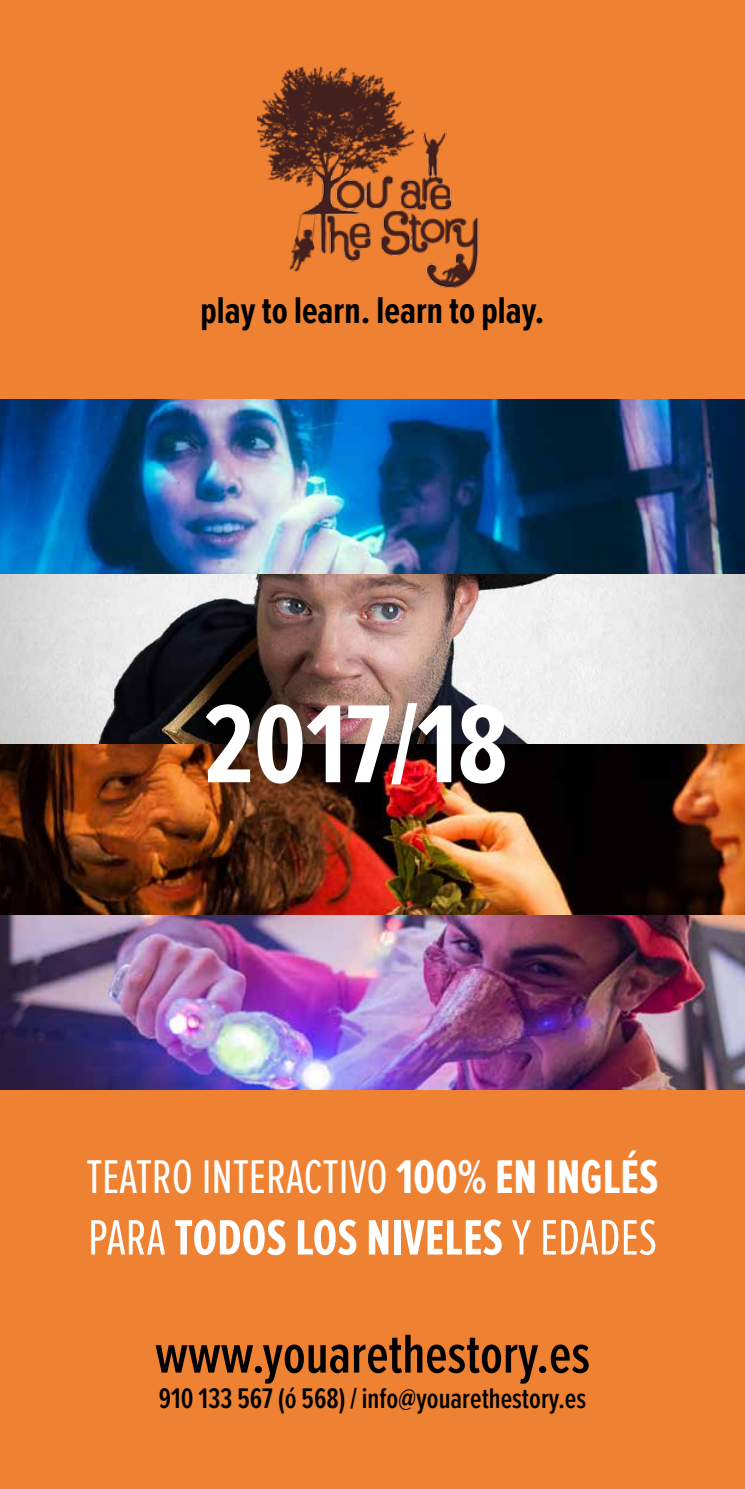
<style>
.page{position:relative;width:745px;height:1489px;background:#fff}
.page>*{position:absolute;margin:0;border:0;box-sizing:border-box;transform-origin:0 0}
.t1{font:700 115px "Proxima Nova Ex Cn";color:#fff}
.t2{font:600 56.75px "Proxima Nova Ex Cn";color:#000}
.t3{font:700 51.5px "Proxima Nova Ex Cn";color:#fff}
.t4{font:49px "Proxima Nova Ex Cn";color:#fff}
.t5{font:700 38.5px "Proxima Nova Ex Cn";color:#000}
.t6{font:600 29.25px "Proxima Nova Ex Cn";color:#000}
.s1{font-weight:700}
.s2{font-weight:400}
</style>
<div class="page">
<div style="left:0;top:0;width:744px;height:1488px;background:#ef8132"></div>
<img style="left:257px;top:66px;width:222px;height:221px">
<img style="left:0;top:400px;width:744px;height:515px">
<img style="left:0;top:915px;width:744px;height:173px">
<h3 class="t5" style="left:200px;top:288px;width:345px">play to learn. learn to play.</h3>
<h1 class="t1" style="left:203px;top:680px;width:306px">2017/18</h1>
<h3 class="t4" style="left:86px;top:1149px;width:573px">TEATRO INTERACTIVO <span class="s1">100% EN INGLÉS</span></h3>
<h3 class="t3" style="left:88px;top:1208px;width:570px"><span class="s2">PARA</span> TODOS LOS NIVELES <span class="s2">Y EDADES</span></h3>
<h2 class="t2" style="left:155px;top:1319px;width:436px">www.youarethestory.es</h2>
<p class="t6" style="left:159px;top:1380px;width:428px">910 133 567 (ó 568) / info@youarethestory.es</p>
</div>
